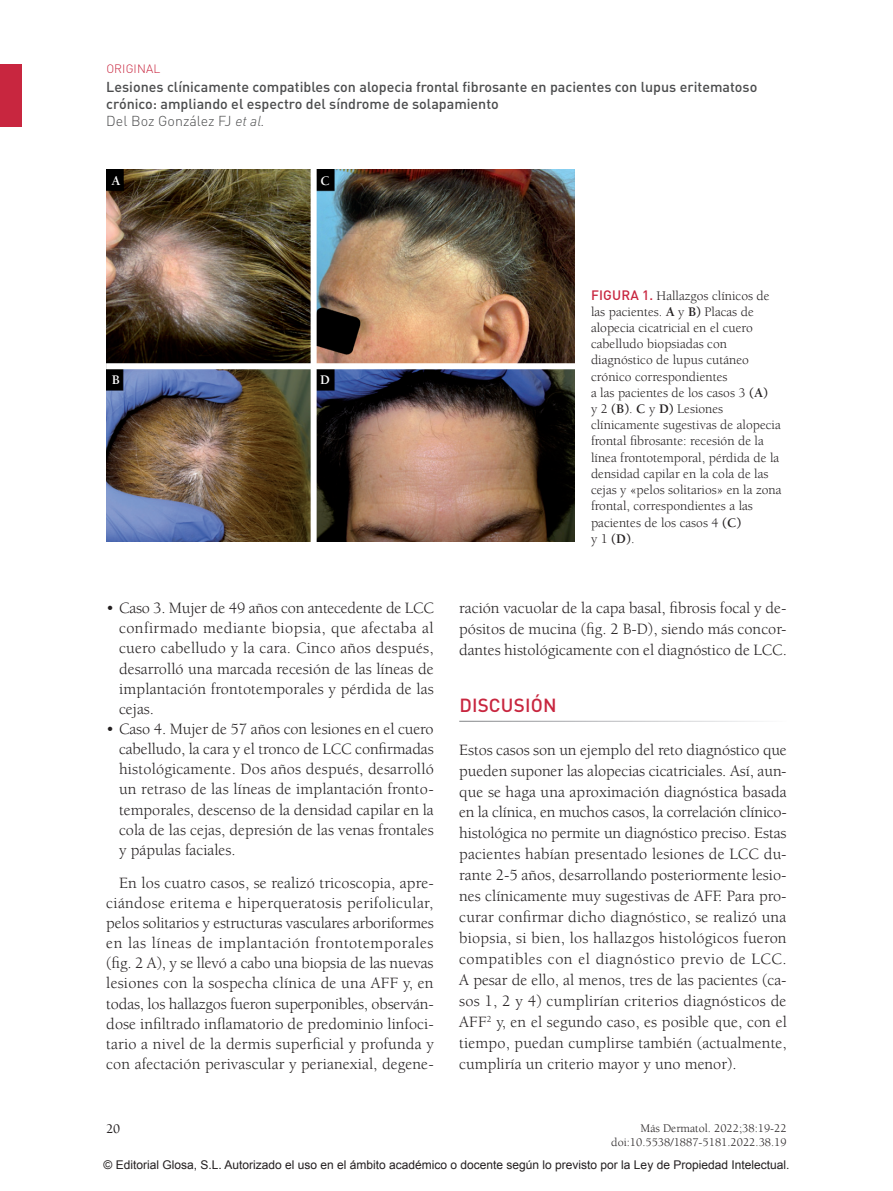
<style>
.page{position:relative;width:893px;height:1191px;background:#fff}
.page>*{position:absolute;margin:0;border:0;box-sizing:border-box;transform-origin:0 0}
.t1{font:500 18.75px "DIN Pro";letter-spacing:.01em;color:#c8263f}
.t2{font:16.2px/20.1px "Berkeley";color:#231f20;text-align:justify}
.t3{font:500 14.25px/17.1px "DIN Pro";color:#4b4c4d}
.t4{font:13.5px/16.2px "Berkeley";color:#231f20}
.t5{font:700 13.5px "Berkeley";color:#fff}
.t6{font:500 13.5px "Berkeley";color:#231f20}
.t7{font:12px "Arial";color:#231f20}
.t8{font:12px/14.4px "Berkeley";color:#231f20;text-align:right}
.t9{font:300 12px "DIN Pro";letter-spacing:.01em;color:#c8263f}
.s1{font-weight:300}
.s2{font-weight:300;font-style:italic}
.s3{font-family:"DIN Pro";font-weight:500;color:#c8263f}
.s4{font-weight:700}
</style>
<div class="page">
<div style="left:0;top:65px;width:21px;height:62px;background:#c8263f"></div>
<img style="left:106px;top:169px;width:468px;height:373px">
<div style="left:311px;top:168px;width:6px;height:376px;background:#fff"></div>
<div style="left:106px;top:363px;width:469px;height:6px;background:#fff"></div>
<p class="t9" style="left:106px;top:60px;width:55px">ORIGINAL</p>
<p class="t3" style="left:106px;top:78px;width:652px">Lesiones clínicamente compatibles con alopecia frontal fibrosante en pacientes con lupus eritematoso crónico: ampliando el espectro del síndrome de solapamiento<br><span class="s1">Del Boz González FJ</span> <span class="s2">et al.</span></p>
<p class="t5" style="left:111px;top:173px;width:11px">A</p>
<p class="t5" style="left:320px;top:173px;width:11px">C</p>
<p class="t5" style="left:112px;top:372px;width:10px">B</p>
<p class="t5" style="left:320px;top:372px;width:11px">D</p>
<p class="t2" style="left:119px;top:598px;width:316px;text-indent:-13px">• Caso 3. Mujer de 49 años con antecedente de LCC confirmado mediante biopsia, que afectaba al cuero cabelludo y la cara. Cinco años después, desarrolló una marcada recesión de las líneas de implantación frontotemporales y pérdida de las cejas.</p>
<p class="t2" style="left:119px;top:719px;width:316px;text-indent:-13px">• Caso 4. Mujer de 57 años con lesiones en el cuero cabelludo, la cara y el tronco de LCC confirmadas histológicamente. Dos años después, desarrolló un retraso de las líneas de implantación fronto&shy;temporales, descenso de la densidad capilar en la cola de las cejas, depresión de las venas frontales y pápulas faciales.</p>
<p class="t2" style="left:106px;top:873px;width:329px;text-indent:13px">En los cuatro casos, se realizó tricoscopia, apre&shy;ciándose eritema e hiperqueratosis perifolicular, pelos solitarios y estructuras vasculares arboriformes en las líneas de implantación frontotemporales (fig. 2 A), y se llevó a cabo una biopsia de las nuevas lesiones con la sospecha clínica de una AFF y, en todas, los hallazgos fueron superponibles, observán&shy;dose infiltrado inflamatorio de predominio linfoci&shy;tario a nivel de la dermis superficial y profunda y con afectación perivascular y perianexial, degene-</p>
<p class="t6" style="left:106px;top:1121px;width:16px">20</p>
<p class="t4" style="left:591px;top:287px;width:192px"><span class="s3">FIGURA 1.</span> Hallazgos clínicos de las pacientes. <span class="s4">A</span> y <span class="s4">B)</span> Placas de alopecia cicatricial en el cuero cabelludo biopsiadas con diagnóstico de lupus cutáneo crónico correspondientes<br>a las pacientes de los casos 3 <span class="s4">(A)<br></span>y 2 <span class="s4">(B)</span>. <span class="s4">C</span> y <span class="s4">D)</span> Lesiones clínicamente sugestivas de alopecia frontal fibrosante: recesión de la línea frontotemporal, pérdida de la densidad capilar en la cola de las cejas y «pelos solitarios» en la zona frontal, correspondientes a las pacientes de los casos 4 <span class="s4">(C)<br></span>y 1 <span class="s4">(D)</span>.</p>
<p class="t2" style="left:459px;top:598px;width:329px;line-height:21px">ración vacuolar de la capa basal, fibrosis focal y de&shy;pósitos de mucina (fig. 2 B-D), siendo más concor&shy;dantes histológicamente con el diagnóstico de LCC.</p>
<p class="t1" style="left:459px;top:693px;width:99px">DISCUSIÓN</p>
<p class="t2" style="left:459px;top:739px;width:329px;line-height:21px">Estos casos son un ejemplo del reto diagnóstico que pueden suponer las alopecias cicatriciales. Así, aun&shy;que se haga una aproximación diagnóstica basada en la clínica, en muchos casos, la correlación clínico&shy;histológica no permite un diagnóstico preciso. Estas pacientes habían presentado lesiones de LCC du&shy;rante 2-5 años, desarrollando posteriormente lesio&shy;nes clínicamente muy sugestivas de AFF. Para pro&shy;curar confirmar dicho diagnóstico, se realizó una biopsia, si bien, los hallazgos histológicos fueron compatibles con el diagnóstico previo de LCC.<br>A pesar de ello, al menos, tres de las pacientes (ca&shy;sos 1, 2 y 4) cumplirían criterios diagnósticos de AFF<sup>2</sup> y, en el segundo caso, es posible que, con el tiempo, puedan cumplirse también (actualmente, cumpliría un criterio mayor y uno menor).</p>
<p class="t8" style="left:611px;top:1121px;width:177px">Más Dermatol. 2022;38:19-22 doi:10.5538/1887-5181.2022.38.19</p>
<p class="t7" style="left:103px;top:1156px;width:687px">© Editorial Glosa, S.L. Autorizado el uso en el ámbito académico o docente según lo previsto por la Ley de Propiedad Intelectual.</p>
</div>
